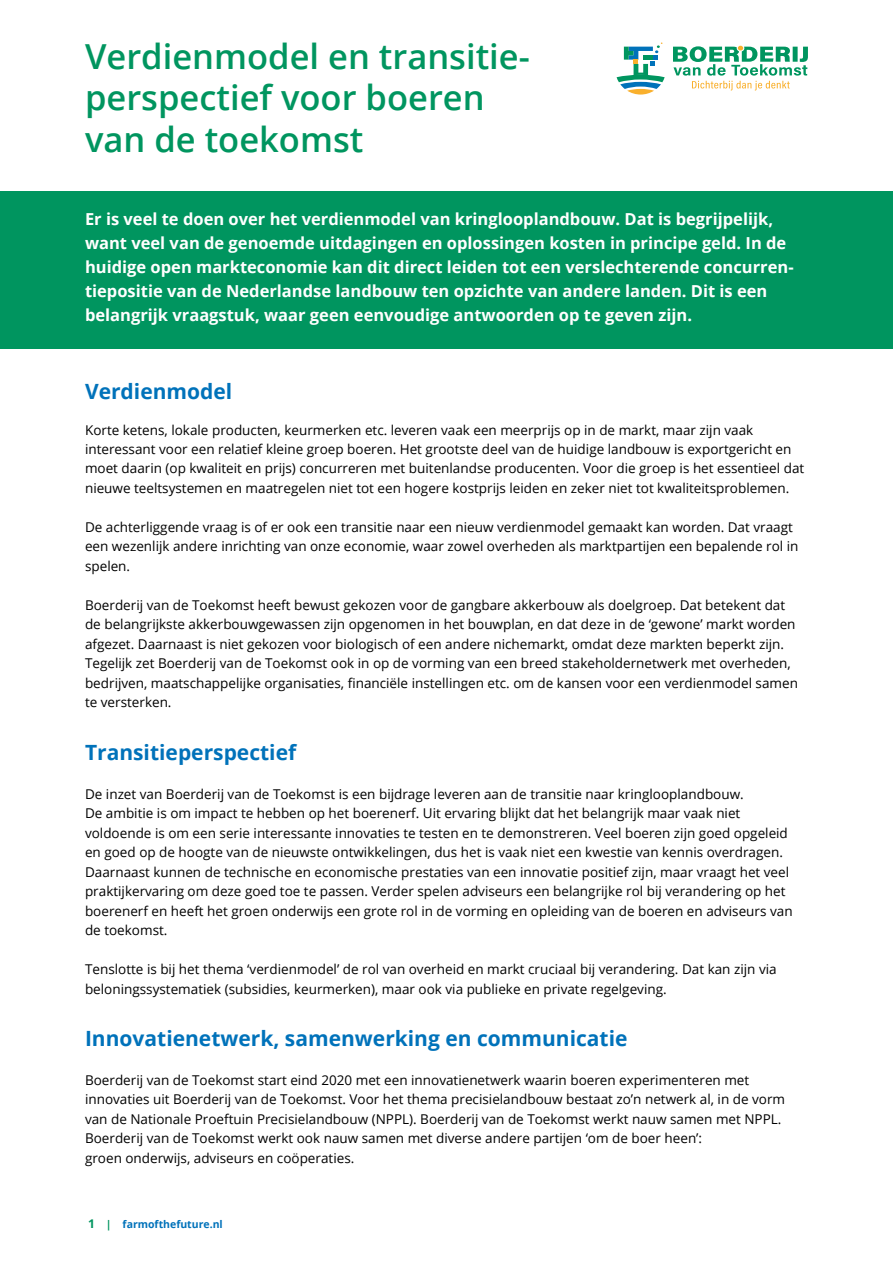
<style>
.page{position:relative;width:893px;height:1263px;background:#fff}
.page>*{position:absolute;margin:0;border:0;box-sizing:border-box;transform-origin:0 0}
.t1{font:600 34.5px/41.4px "Open Sans";color:#00955f}
.t2{font:700 21px "Open Sans";color:#0072ba}
.t3{font:700 16.5px/24px "Open Sans";color:#fff}
.t4{font:13.5px/19.5px "Open Sans";color:#000}
.t5{font:700 10.5px "Open Sans";color:#0072ba}
.s1{font-size:12px;color:#00955f}
.s2{color:#00955f}
</style>
<div class="page">
<svg style="left:673px;top:46px;width:135px;height:44px"></svg>
<svg style="left:617px;top:43px;width:48px;height:52px"></svg>
<div style="left:0;top:191px;width:893px;height:158px;background:#00955f"></div>
<h1 class="t1" style="left:85px;top:35px;width:446px">Verdienmodel en transitie&shy;perspectief voor boeren van de toekomst</h1>
<p class="t3" style="left:85px;top:207px;width:710px">Er is veel te doen over het verdienmodel van kringlooplandbouw. Dat is begrijpelijk, want veel van de genoemde uitdagingen en oplossingen kosten in principe geld. In de huidige open markteconomie kan dit direct leiden tot een verslechterende concurren&shy;tiepositie van de Nederlandse landbouw ten opzichte van andere landen. Dit is een belangrijk vraagstuk, waar geen eenvoudige antwoorden op te geven zijn.</p>
<h2 class="t2" style="left:85px;top:376px;width:149px">Verdienmodel</h2>
<p class="t4" style="left:85px;top:419px;width:721px">Korte ketens, lokale producten, keurmerken etc. leveren vaak een meerprijs op in de markt, maar zijn vaak interessant voor een relatief kleine groep boeren. Het grootste deel van de huidige landbouw is exportgericht en moet daarin (op kwaliteit en prijs) concurreren met buitenlandse producenten. Voor die groep is het essentieel dat nieuwe teeltsystemen en maatregelen niet tot een hogere kostprijs leiden en zeker niet tot kwaliteitsproblemen.</p>
<p class="t4" style="left:85px;top:517px;width:715px">De achterliggende vraag is of er ook een transitie naar een nieuw verdienmodel gemaakt kan worden. Dat vraagt een wezenlijk andere inrichting van onze economie, waar zowel overheden als marktpartijen een bepalende rol in spelen.</p>
<p class="t4" style="left:85px;top:595px;width:714px">Boerderij van de Toekomst heeft bewust gekozen voor de gangbare akkerbouw als doelgroep. Dat betekent dat de belangrijkste akkerbouwgewassen zijn opgenomen in het bouwplan, en dat deze in de ‘gewone’ markt worden afgezet. Daarnaast is niet gekozen voor biologisch of een andere nichemarkt, omdat deze markten beperkt zijn.<br>Tegelijk zet Boerderij van de Toekomst ook in op de vorming van een breed stakeholdernetwerk met overheden, bedrijven, maatschappelijke organisaties, financiële instellingen etc. om de kansen voor een verdienmodel samen te versterken.</p>
<h2 class="t2" style="left:85px;top:737px;width:213px">Transitieperspectief</h2>
<p class="t4" style="left:85px;top:784px;width:709px">De inzet van Boerderij van de Toekomst is een bijdrage leveren aan de transitie naar kringlooplandbouw.<br>De ambitie is om impact te hebben op het boerenerf. Uit ervaring blijkt dat het belangrijk maar vaak niet voldoende is om een serie interessante innovaties te testen en te demonstreren. Veel boeren zijn goed opgeleid en goed op de hoogte van de nieuwste ontwikkelingen, dus het is vaak niet een kwestie van kennis overdragen.<br>Daarnaast kunnen de technische en economische prestaties van een innovatie positief zijn, maar vraagt het veel praktijkervaring om deze goed toe te passen. Verder spelen adviseurs een belangrijke rol bij verandering op het boerenerf en heeft het groen onderwijs een grote rol in de vorming en opleiding van de boeren en adviseurs van de toekomst.</p>
<p class="t4" style="left:85px;top:959px;width:693px">Tenslotte is bij het thema ‘verdienmodel’ de rol van overheid en markt cruciaal bij verandering. Dat kan zijn via beloningssystematiek (subsidies, keurmerken), maar ook via publieke en private regelgeving.</p>
<h2 class="t2" style="left:85px;top:1023px;width:544px">Innovatienetwerk, samenwerking en communicatie</h2>
<p class="t4" style="left:85px;top:1070px;width:702px">Boerderij van de Toekomst start eind 2020 met een innovatienetwerk waarin boeren experimenteren met innovaties uit Boerderij van de Toekomst. Voor het thema precisielandbouw bestaat zo’n netwerk al, in de vorm van de Nationale Proeftuin Precisielandbouw (NPPL). Boerderij van de Toekomst werkt nauw samen met NPPL.<br>Boerderij van de Toekomst werkt ook nauw samen met diverse andere partijen ‘om de boer heen’:<br>groen onderwijs, adviseurs en coöperaties.</p>
<p class="t5" style="left:88px;top:1216px;width:136px"><span class="s1">1</span> <span class="s2">|</span> farmofthefuture.nl</p>
</div>
